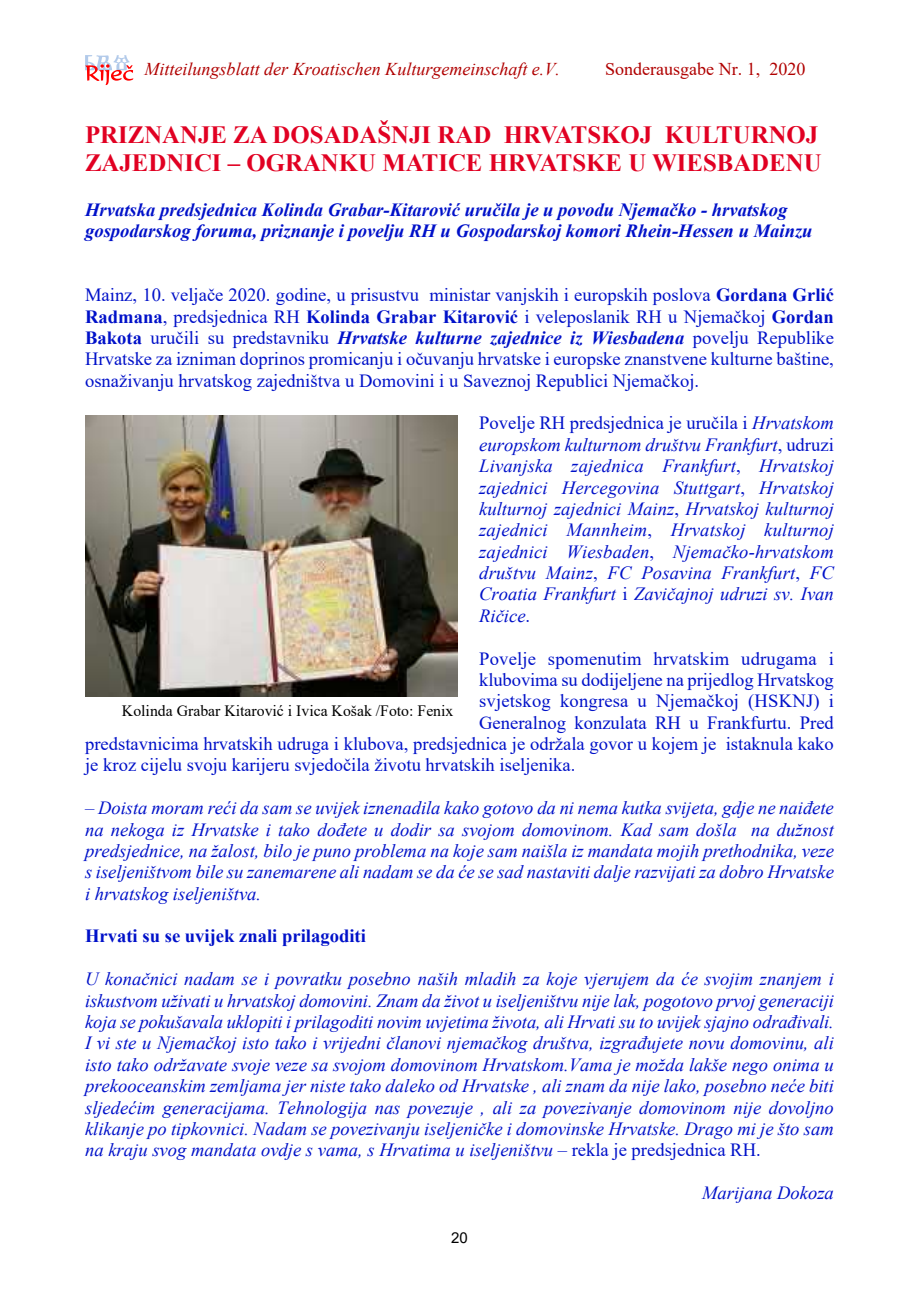
<style>
.page{position:relative;width:919px;height:1289px;background:#fff}
.page>*{position:absolute;margin:0;border:0;box-sizing:border-box;transform-origin:0 0}
.t1{font:700 24.75px/28.5px "Times New Roman";color:#e10022}
.t2{font:italic 18.6px/21.3px "Times New Roman";color:#0011c9;text-align:justify}
.t3{font:18.6px/21.3px "Times New Roman";color:#0011c9;text-align:justify}
.t4{font:italic 700 18.6px/21.3px "Times New Roman";color:#0011c9}
.t5{font:700 18.6px "Times New Roman";color:#0011c9}
.t6{font:italic 18px "Times New Roman";color:#b00000}
.t7{font:18px "Times New Roman";color:#b00000}
.t8{font:15.75px "Times New Roman";color:#000}
.t9{font:15px "Arial";color:#000}
.s1{font-weight:700}
.s2{font-weight:700;font-style:italic}
.s3{font-style:normal}
</style>
<div class="page">
<svg style="left:85px;top:55px;width:48px;height:30px"></svg>
<img style="left:85px;top:415px;width:373px;height:281px">
<p class="t6" style="left:145px;top:62px;width:417px">Mitteilungsblatt der Kroatischen Kulturgemeinschaft e.V.</p>
<p class="t7" style="left:605px;top:62px;width:202px">Sonderausgabe Nr. 1, 2020</p>
<h1 class="t1" style="left:85px;top:123px;width:738px">PRIZNANJE ZA DOSADAŠNJI RAD HRVATSKOJ KULTURNOJ<br>ZAJEDNICI – OGRANKU MATICE HRVATSKE U WIESBADENU</h1>
<p class="t4" style="left:85px;top:201px;width:729px">Hrvatska predsjednica Kolinda Grabar-Kitarović uručila je u povodu Njemačko - hrvatskog gospodarskog foruma, priznanje i povelju RH u Gospodarskoj komori Rhein-Hessen u Mainzu</p>
<p class="t3" style="left:85px;top:286px;width:750px">Mainz, 10. veljače 2020. godine, u prisustvu ministar vanjskih i europskih poslova <span class="s1">Gordana Grlić Radmana</span>, predsjednica RH <span class="s1">Kolinda Grabar Kitarović</span> i veleposlanik RH u Njemačkoj <span class="s1">Gordan Bakota</span> uručili su predstavniku <span class="s2">Hrvatske kulturne zajednice iz Wiesbadena</span> povelju Republike Hrvatske za izniman doprinos promicanju i očuvanju hrvatske i europske znanstvene kulturne baštine, osnaživanju hrvatskog zajedništva u Domovini i u Saveznoj Republici Njemačkoj.</p>
<p class="t2" style="left:479px;top:414px;width:356px"><span class="s3">Povelje RH predsjednica je uručila i</span> Hrvatskom europskom kulturnom društvu Frankfurt<span class="s3">, udruzi </span>Livanjska zajednica Frankfurt<span class="s3">,</span> Hrvatskoj zajednici Hercegovina Stuttgart<span class="s3">,</span> Hrvatskoj kulturnoj zajednici Mainz<span class="s3">,</span> Hrvatskoj kulturnoj zajednici Mannheim<span class="s3">,</span> Hrvatskoj kulturnoj zajednici Wiesbaden<span class="s3">,</span> Njemačko-hrvatskom društvu Mainz<span class="s3">,</span> FC Posavina Frankfurt<span class="s3">,</span> FC Croatia Frankfurt <span class="s3">i</span> Zavičajnoj udruzi sv. Ivan Ričice<span class="s3">.</span></p>
<p class="t3" style="left:479px;top:649px;width:356px">Povelje spomenutim hrvatskim udrugama i</p>
<p class="t3" style="left:479px;top:671px;width:356px">klubovima su dodijeljene na prijedlog Hrvatskog</p>
<p class="t3" style="left:479px;top:692px;width:356px">svjetskog kongresa u Njemačkoj (HSKNJ) i</p>
<p class="t3" style="left:479px;top:713px;width:356px">Generalnog konzulata RH u Frankfurtu. Pred</p>
<p class="t3" style="left:85px;top:735px;width:750px">predstavnicima hrvatskih udruga i klubova, predsjednica je održala govor u kojem je istaknula kako</p>
<p class="t3" style="left:85px;top:756px;width:492px">je kroz cijelu svoju karijeru svjedočila životu hrvatskih iseljenika.</p>
<p class="t2" style="left:85px;top:799px;width:750px">– Doista moram reći da sam se uvijek iznenadila kako gotovo da ni nema kutka svijeta, gdje ne naiđete na nekoga iz Hrvatske i tako dođete u dodir sa svojom domovinom. Kad sam došla na dužnost predsjednice, na žalost, bilo je puno problema na koje sam naišla iz mandata mojih prethodnika, veze s iseljeništvom bile su zanemarene ali nadam se da će se sad nastaviti dalje razvijati za dobro Hrvatske i hrvatskog iseljeništva.</p>
<p class="t5" style="left:85px;top:929px;width:282px">Hrvati su se uvijek znali prilagoditi</p>
<p class="t2" style="left:85px;top:970px;width:750px">U konačnici nadam se i povratku posebno naših mladih za koje vjerujem da će svojim znanjem i iskustvom uživati u hrvatskoj domovini. Znam da život u iseljeništvu nije lak, pogotovo prvoj generaciji koja se pokušavala uklopiti i prilagoditi novim uvjetima života, ali Hrvati su to uvijek sjajno odrađivali.<br>I vi ste u Njemačkoj isto tako i vrijedni članovi njemačkog društva, izgrađujete novu domovinu, ali isto tako održavate svoje veze sa svojom domovinom Hrvatskom.Vama je možda lakše nego onima u prekooceanskim zemljama jer niste tako daleko od Hrvatske , ali znam da nije lako, posebno neće biti sljedećim generacijama. Tehnologija nas povezuje , ali za povezivanje domovinom nije dovoljno klikanje po tipkovnici. Nadam se povezivanju iseljeničke i domovinske Hrvatske. Drago mi je što sam na kraju svog mandata ovdje s vama, s Hrvatima u iseljeništvu <span class="s3">– rekla je predsjednica RH.</span></p>
<p class="t2" style="left:702px;top:1183px;width:133px">Marijana Dokoza</p>
<p class="t8" style="left:122px;top:705px;width:333px">Kolinda Grabar Kitarović i Ivica Košak /Foto: Fenix</p>
<p class="t9" style="left:451px;top:1231px;width:18px">20</p>
</div>
